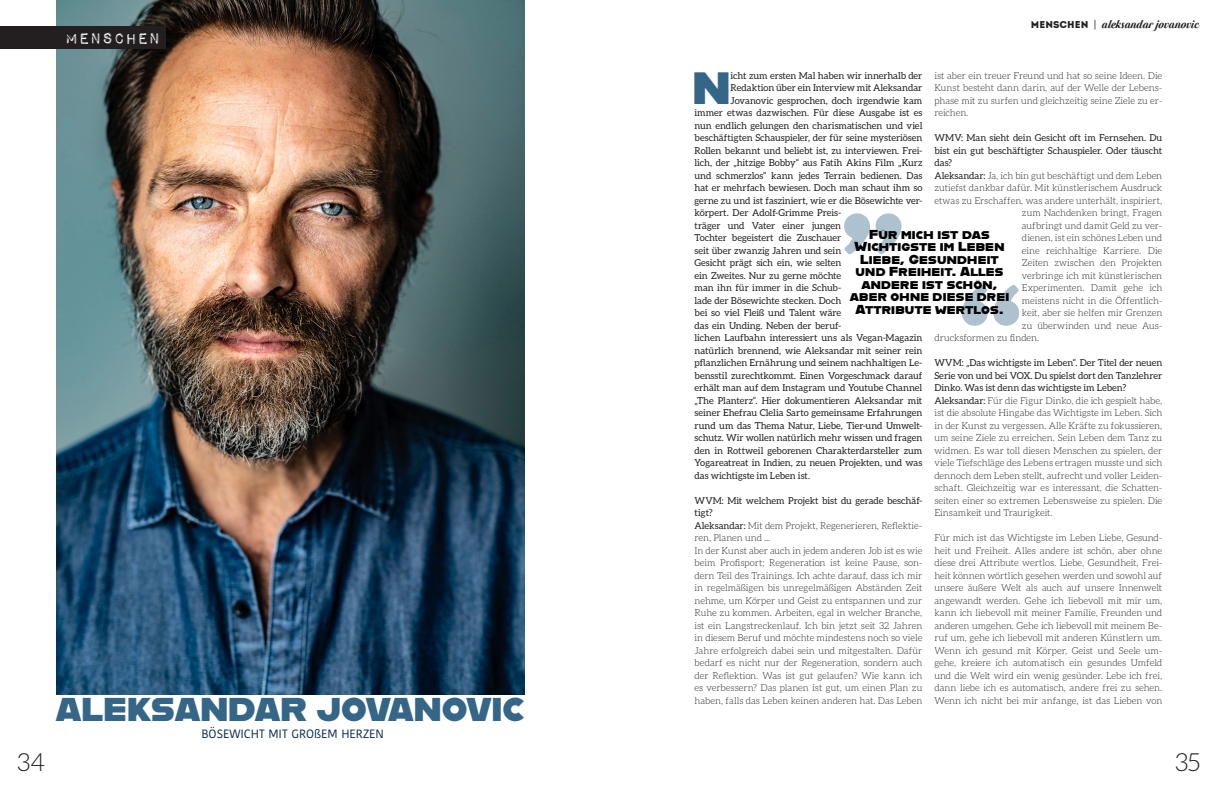
<style>
.page{position:relative;width:1219px;height:794px;background:#fff}
.page>*{position:absolute;margin:0;border:0;box-sizing:border-box;transform-origin:0 0}
.t1{font:45.2px "Alfarn";color:#356687}
.t2{font:33px "Alfarn";color:#356687}
.t3{font:300 25px "Aleo";color:#231f20}
.t4{font:20.1px "Impact Label Reversed";letter-spacing:-.01em;color:#fff}
.t5{font:13px/12.5px "Alfarn";letter-spacing:.015em;color:#000;text-align:center}
.t6{font:12px "Kohinoor Telugu";color:#002446}
.t7{font:10.8px "Maryleen FY";color:#231f20}
.t8{font:300 9.5px/12.5px "Aleo";letter-spacing:-.005em;color:#231f20}
.t9{font:9.5px "Aleo";color:#231f20}
.s1{font-family:"Intro";font-size:9.9px}
.s2{font-family:"Rotis Sans Serif";font-size:10.7px}
.s3{font-weight:400}
</style>
<div class="page">
<img style="left:57px;top:1px;width:467px;height:693px">
<div style="left:0;top:26px;width:165px;height:23px;background:#231f20"></div>
<svg style="left:844px;top:213px;width:57px;height:41px"></svg>
<svg style="left:962px;top:285px;width:57px;height:41px"></svg>
<h3 class="t4" style="left:66px;top:29px;width:96px">menschen</h3>
<h2 class="t2" style="left:56px;top:689px;width:470px">ALEKSANDAR JOVANOVIC</h2>
<p class="t6" style="left:201px;top:726px;width:184px">BÖSEWICHT MIT GROßEM HERZEN</p>
<p class="t7" style="left:1031px;top:18px;width:170px"><span class="s1">MENSCHEN</span> <span class="s2">|</span> aleksandar jovanovic</p>
<h1 class="t1" style="left:692px;top:61px;width:40px">N</h1>
<p class="t9" style="left:731px;top:70px;width:193px">icht zum ersten Mal haben wir innerhalb der</p>
<p class="t8" style="left:934px;top:69px;width:229px;text-align:justify">ist aber ein treuer Freund und hat so seine Ideen. Die Kunst besteht dann darin, auf der Welle der Lebens&shy;phase mit zu surfen und gleichzeitig seine Ziele zu er&shy;reichen.</p>
<p class="t9" style="left:934px;top:132px;width:229px">WMV: Man sieht dein Gesicht oft im Fernsehen. Du</p>
<p class="t9" style="left:934px;top:145px;width:229px">bist ein gut beschäftigter Schauspieler. Oder täuscht</p>
<p class="t9" style="left:934px;top:157px;width:19px">das?</p>
<p class="t8" style="left:934px;top:169px;width:229px"><span class="s3">Aleksandar:</span> Ja, ich bin gut beschäftigt und dem Leben</p>
<p class="t8" style="left:934px;top:181px;width:229px">zutiefst dankbar dafür. Mit künstlerischem Ausdruck</p>
<p class="t8" style="left:934px;top:194px;width:229px">etwas zu Erschaffen, was andere unterhält, inspiriert,</p>
<p class="t8" style="left:1022px;top:206px;width:142px">zum Nachdenken bringt, Fragen</p>
<p class="t8" style="left:1022px;top:219px;width:142px">aufbringt und damit Geld zu ver-</p>
<p class="t8" style="left:1022px;top:231px;width:142px">dienen, ist ein schönes Leben und</p>
<p class="t8" style="left:1022px;top:244px;width:142px">eine reichhaltige Karriere. Die</p>
<p class="t8" style="left:1022px;top:256px;width:142px">Zeiten zwischen den Projekten</p>
<p class="t8" style="left:1022px;top:269px;width:142px">verbringe ich mit künstlerischen</p>
<p class="t8" style="left:1022px;top:281px;width:142px">Experimenten. Damit gehe ich</p>
<p class="t8" style="left:1022px;top:294px;width:142px">meistens nicht in die Öffentlich-</p>
<p class="t8" style="left:1022px;top:306px;width:142px">keit, aber sie helfen mir Grenzen</p>
<p class="t8" style="left:1022px;top:319px;width:142px">zu überwinden und neue Aus-</p>
<p class="t8" style="left:934px;top:331px;width:106px">drucksformen zu finden.</p>
<p class="t8" style="left:934px;top:356px;width:229px"><span class="s3">WVM: „Das wichtigste im Leben“. Der Titel der neuen Serie von und bei VOX. Du spielst dort den Tanzlehrer Dinko. Was ist denn das wichtigste im Leben?<br>Aleksandar:</span> Für die Figur Dinko, die ich gespielt habe, ist die absolute Hingabe das Wichtigste im Leben. Sich in der Kunst zu vergessen. Alle Kräfte zu fokussieren, um seine Ziele zu erreichen. Sein Leben dem Tanz zu widmen. Es war toll diesen Menschen zu spielen, der viele Tiefschläge des Lebens ertragen musste und sich dennoch dem Leben stellt, aufrecht und voller Leiden&shy;schaft. Gleichzeitig war es interessant, die Schatten&shy;seiten einer so extremen Lebensweise zu spielen. Die Einsamkeit und Traurigkeit.</p>
<p class="t8" style="left:934px;top:531px;width:229px;text-align:justify">Für mich ist das Wichtigste im Leben Liebe, Gesund&shy;heit und Freiheit. Alles andere ist schön, aber ohne diese drei Attribute wertlos. Liebe, Gesundheit, Frei&shy;heit können wörtlich gesehen werden und sowohl auf unsere äußere Welt als auch auf unsere Innenwelt angewandt werden. Gehe ich liebevoll mit mir um, kann ich liebevoll mit meiner Familie, Freunden und anderen umgehen. Gehe ich liebevoll mit meinem Be&shy;ruf um, gehe ich liebevoll mit anderen Künstlern um.<br>Wenn ich gesund mit Körper, Geist und Seele um&shy;gehe, kreiere ich automatisch ein gesundes Umfeld und die Welt wird ein wenig gesünder. Lebe ich frei, dann liebe ich es automatisch, andere frei zu sehen.<br>Wenn ich nicht bei mir anfange, ist das Lieben von</p>
<p class="t9" style="left:731px;top:82px;width:193px">Redaktion über ein Interview mit Aleksandar</p>
<p class="t9" style="left:731px;top:95px;width:193px">Jovanovic gesprochen, doch irgendwie kam</p>
<p class="t9" style="left:694px;top:107px;width:229px">immer etwas dazwischen. Für diese Ausgabe ist es</p>
<p class="t9" style="left:694px;top:120px;width:229px">nun endlich gelungen den charismatischen und viel</p>
<p class="t9" style="left:694px;top:132px;width:229px">beschäftigten Schauspieler, der für seine mysteriösen</p>
<p class="t9" style="left:694px;top:145px;width:229px">Rollen bekannt und beliebt ist, zu interviewen. Frei-</p>
<p class="t9" style="left:694px;top:157px;width:229px">lich, der „hitzige Bobby“ aus Fatih Akins Film „Kurz</p>
<p class="t9" style="left:694px;top:170px;width:229px">und schmerzlos“ kann jedes Terrain bedienen. Das</p>
<p class="t9" style="left:694px;top:182px;width:229px">hat er mehrfach bewiesen. Doch man schaut ihm so</p>
<p class="t9" style="left:694px;top:195px;width:229px">gerne zu und ist fasziniert, wie er die Bösewichte ver-</p>
<p class="t9" style="left:694px;top:207px;width:148px">körpert. Der Adolf-Grimme Preis-</p>
<p class="t9" style="left:694px;top:220px;width:148px">träger und Vater einer jungen</p>
<p class="t9" style="left:694px;top:232px;width:148px">Tochter begeistert die Zuschauer</p>
<p class="t9" style="left:694px;top:245px;width:148px">seit über zwanzig Jahren und sein</p>
<p class="t9" style="left:694px;top:257px;width:148px">Gesicht prägt sich ein, wie selten</p>
<p class="t9" style="left:694px;top:270px;width:148px">ein Zweites. Nur zu gerne möchte</p>
<p class="t9" style="left:694px;top:282px;width:148px">man ihn für immer in die Schub-</p>
<p class="t9" style="left:694px;top:295px;width:148px">lade der Bösewichte stecken. Doch</p>
<p class="t9" style="left:694px;top:307px;width:148px">bei so viel Fleiß und Talent wäre</p>
<p class="t9" style="left:694px;top:320px;width:148px">das ein Unding. Neben der beruf-</p>
<p class="t9" style="left:694px;top:332px;width:229px">lichen Laufbahn interessiert uns als Vegan-Magazin</p>
<p class="t9" style="left:694px;top:345px;width:229px">natürlich brennend, wie Aleksandar mit seiner rein</p>
<p class="t9" style="left:694px;top:357px;width:229px">pflanzlichen Ernährung und seinem nachhaltigen Le-</p>
<p class="t9" style="left:694px;top:370px;width:229px">bensstil zurechtkommt. Einen Vorgeschmack darauf</p>
<p class="t9" style="left:694px;top:382px;width:229px">erhält man auf dem Instagram und Youtube Channel</p>
<p class="t9" style="left:694px;top:395px;width:229px">„The Planterz“. Hier dokumentieren Aleksandar mit</p>
<p class="t9" style="left:694px;top:407px;width:229px">seiner Ehefrau Clelia Sarto gemeinsame Erfahrungen</p>
<p class="t9" style="left:694px;top:420px;width:229px">rund um das Thema Natur, Liebe, Tier-und Umwelt-</p>
<p class="t9" style="left:694px;top:432px;width:229px">schutz. Wir wollen natürlich mehr wissen und fragen</p>
<p class="t9" style="left:694px;top:445px;width:229px">den in Rottweil geborenen Charakterdarsteller zum</p>
<p class="t9" style="left:694px;top:457px;width:229px">Yogareatreat in Indien, zu neuen Projekten, und was</p>
<p class="t9" style="left:694px;top:470px;width:117px">das wichtigste im Leben ist.</p>
<p class="t8" style="left:694px;top:494px;width:229px"><span class="s3">WVM: Mit welchem Projekt bist du gerade beschäf&shy;tigt?<br>Aleksandar:</span> Mit dem Projekt, Regenerieren, Reflektie&shy;ren, Planen und ...<br>In der Kunst aber auch in jedem anderen Job ist es wie beim Profisport; Regeneration ist keine Pause, son&shy;dern Teil des Trainings. Ich achte darauf, dass ich mir in regelmäßigen bis unregelmäßigen Abständen Zeit nehme, um Körper und Geist zu entspannen und zur Ruhe zu kommen. Arbeiten, egal in welcher Branche, ist ein Langstreckenlauf. Ich bin jetzt seit 32 Jahren in diesem Beruf und möchte mindestens noch so viele Jahre erfolgreich dabei sein und mitgestalten. Dafür bedarf es nicht nur der Regeneration, sondern auch der Reflektion. Was ist gut gelaufen? Wie kann ich es verbessern? Das planen ist gut, um einen Plan zu haben, falls das Leben keinen anderen hat. Das Leben</p>
<h3 class="t5" style="left:850px;top:227px;width:161px">Für mich ist das<br>Wichtigste im Leben<br>Liebe, Gesundheit und Freiheit. Alles andere ist schön, aber ohne diese drei<br>Attribute wertlos.</h3>
<h3 class="t3" style="left:17px;top:748px;width:30px">34</h3>
<h3 class="t3" style="left:1175px;top:748px;width:27px">35</h3>
</div>
